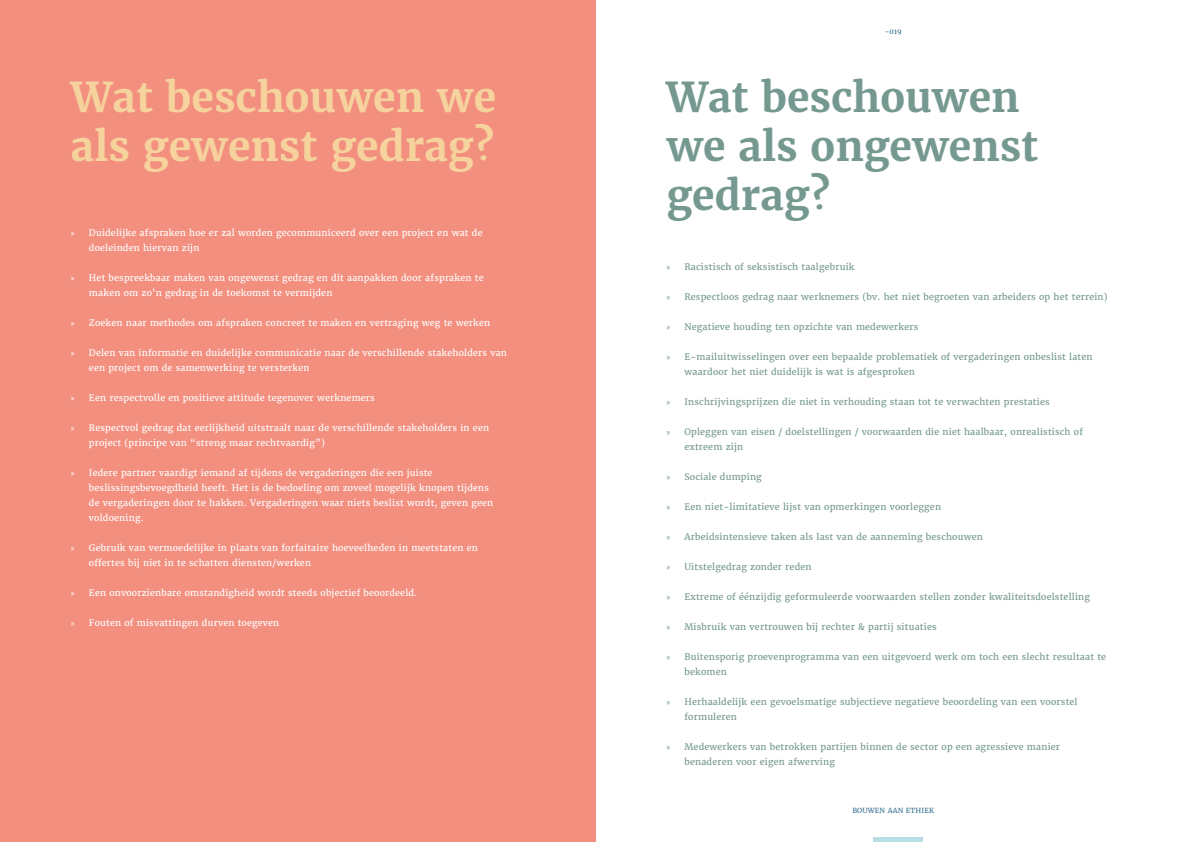
<style>
.page{position:relative;width:1191px;height:842px;background:#fff}
.page>*{position:absolute;margin:0;border:0;box-sizing:border-box;transform-origin:0 0}
.t1{font:700 41px/49.2px "Merriweather";color:#759990}
.t2{font:700 41px/49.2px "Merriweather";color:#f6d29d}
.t3{font:9px/15px "Merriweather";letter-spacing:.02em;color:#fff}
.t4{font:9px/15px "Merriweather";letter-spacing:.02em;color:#759990}
.t5{font:7px "Merriweather";letter-spacing:.02em;color:#367091}
.s1{font-family:"Myriad Pro"}
</style>
<div class="page">
<div style="left:0;top:0;width:595px;height:842px;background:#f28f7f"></div>
<div style="left:873px;top:837px;width:49px;height:5px;background:#b7dfe3"></div>
<h1 class="t2" style="left:71px;top:72px;width:427px">Wat beschouwen we als gewenst gedrag?</h1>
<p class="t3" style="left:89px;top:225px;width:395px;text-indent:-18px"><span class="s1">»</span> Duidelijke afspraken hoe er zal worden gecommuniceerd over een project en wat de doeleinden hiervan zijn</p>
<p class="t3" style="left:89px;top:270px;width:396px;text-indent:-18px"><span class="s1">»</span> Het bespreekbaar maken van ongewenst gedrag en dit aanpakken door afspraken te maken om zo’n gedrag in de toekomst te vermijden</p>
<p class="t3" style="left:71px;top:315px;width:421px"><span class="s1">»</span> Zoeken naar methodes om afspraken concreet te maken en vertraging weg te werken</p>
<p class="t3" style="left:89px;top:345px;width:419px;text-indent:-18px"><span class="s1">»</span> Delen van informatie en duidelijke communicatie naar de verschillende stakeholders van een project om de samenwerking te versterken</p>
<p class="t3" style="left:71px;top:390px;width:305px"><span class="s1">»</span> Een respectvolle en positieve attitude tegenover werknemers</p>
<p class="t3" style="left:89px;top:420px;width:402px;text-indent:-18px"><span class="s1">»</span> Respectvol gedrag dat eerlijkheid uitstraalt naar de verschillende stakeholders in een project (principe van “streng maar rechtvaardig”)</p>
<p class="t3" style="left:89px;top:465px;width:406px;text-indent:-18px"><span class="s1">»</span> Iedere partner vaardigt iemand af tijdens de vergaderingen die een juiste beslissingsbevoegdheid heeft. Het is de bedoeling om zoveel mogelijk knopen tijdens de vergaderingen door te hakken. Vergaderingen waar niets beslist wordt, geven geen voldoening.</p>
<p class="t3" style="left:89px;top:540px;width:390px;text-indent:-18px"><span class="s1">»</span> Gebruik van vermoedelijke in plaats van forfaitaire hoeveelheden in meetstaten en offertes bij niet in te schatten diensten/werken</p>
<p class="t3" style="left:71px;top:585px;width:348px"><span class="s1">»</span> Een onvoorzienbare omstandigheid wordt steeds objectief beoordeeld.</p>
<p class="t3" style="left:71px;top:615px;width:210px"><span class="s1">»</span> Fouten of misvattingen durven toegeven</p>
<p class="t5" style="left:884px;top:27px;width:19px">-019</p>
<h1 class="t1" style="left:666px;top:72px;width:373px">Wat beschouwen we als ongewenst gedrag?</h1>
<p class="t4" style="left:666px;top:259px;width:190px"><span class="s1">»</span> Racistisch of seksistisch taalgebruik</p>
<p class="t4" style="left:666px;top:289px;width:443px"><span class="s1">»</span> Respectloos gedrag naar werknemers (bv. het niet begroeten van arbeiders op het terrein)</p>
<p class="t4" style="left:666px;top:319px;width:253px"><span class="s1">»</span> Negatieve houding ten opzichte van medewerkers</p>
<p class="t4" style="left:684px;top:349px;width:409px;text-indent:-18px"><span class="s1">»</span> E-mailuitwisselingen over een bepaalde problematiek of vergaderingen onbeslist laten waardoor het niet duidelijk is wat is afgesproken</p>
<p class="t4" style="left:666px;top:394px;width:385px"><span class="s1">»</span> Inschrijvingsprijzen die niet in verhouding staan tot te verwachten prestaties</p>
<p class="t4" style="left:684px;top:424px;width:400px;text-indent:-18px"><span class="s1">»</span> Opleggen van eisen / doelstellingen / voorwaarden die niet haalbaar, onrealistisch of extreem zijn</p>
<p class="t4" style="left:666px;top:469px;width:97px"><span class="s1">»</span> Sociale dumping</p>
<p class="t4" style="left:666px;top:499px;width:276px"><span class="s1">»</span> Een niet-limitatieve lijst van opmerkingen voorleggen</p>
<p class="t4" style="left:666px;top:529px;width:318px"><span class="s1">»</span> Arbeidsintensieve taken als last van de aanneming beschouwen</p>
<p class="t4" style="left:666px;top:559px;width:147px"><span class="s1">»</span> Uitstelgedrag zonder reden</p>
<p class="t4" style="left:666px;top:589px;width:425px"><span class="s1">»</span> Extreme of éénzijdig geformuleerde voorwaarden stellen zonder kwaliteitsdoelstelling</p>
<p class="t4" style="left:666px;top:619px;width:272px"><span class="s1">»</span> Misbruik van vertrouwen bij rechter &amp; partij situaties</p>
<p class="t4" style="left:684px;top:649px;width:423px;text-indent:-18px"><span class="s1">»</span> Buitensporig proevenprogramma van een uitgevoerd werk om toch een slecht resultaat te bekomen</p>
<p class="t4" style="left:684px;top:694px;width:395px;text-indent:-18px"><span class="s1">»</span> Herhaaldelijk een gevoelsmatige subjectieve negatieve beoordeling van een voorstel formuleren</p>
<p class="t4" style="left:684px;top:739px;width:377px;text-indent:-18px"><span class="s1">»</span> Medewerkers van betrokken partijen binnen de sector op een agressieve manier benaderen voor eigen afwerving</p>
<p class="t5" style="left:852px;top:806px;width:83px">BOUWEN AAN ETHIEK</p>
</div>
